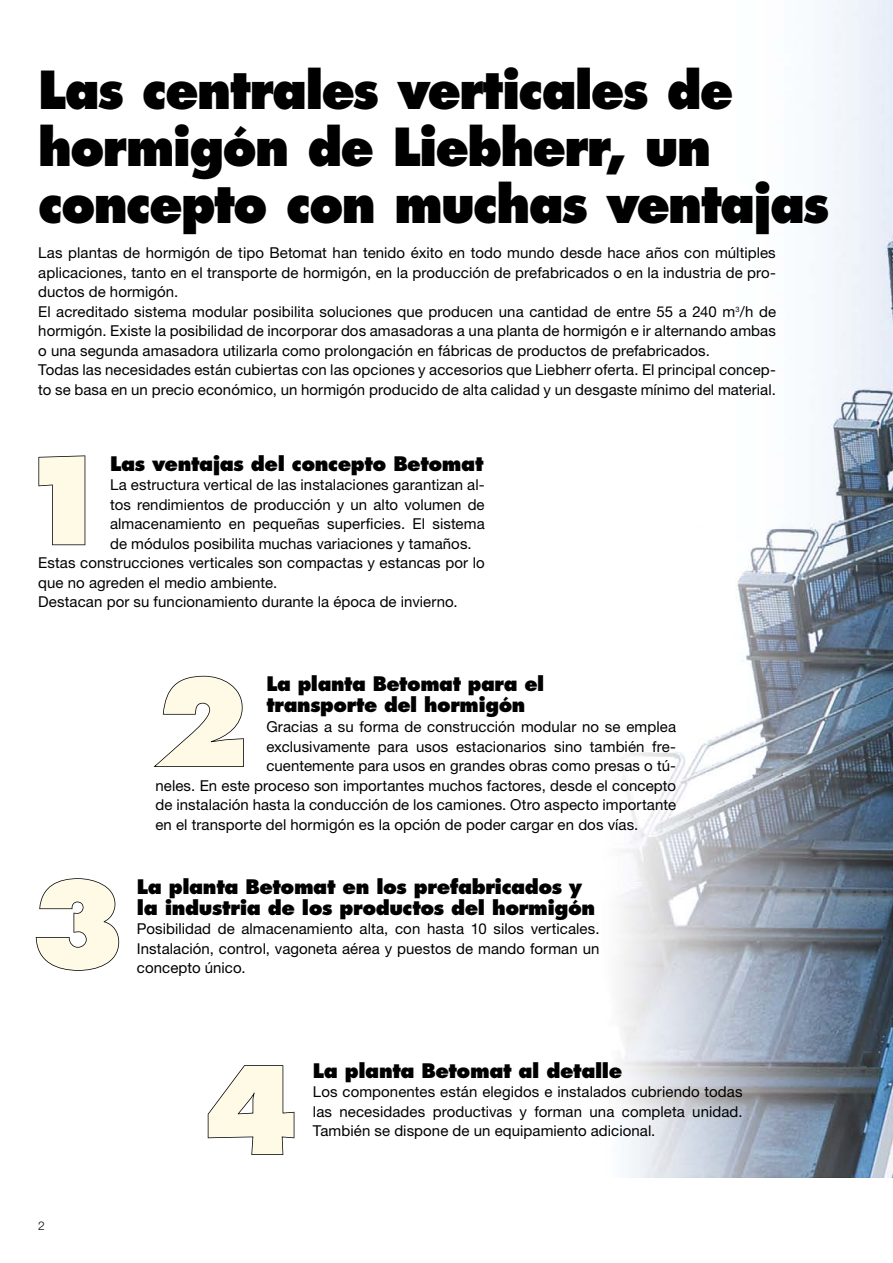
<style>
.page{position:relative;width:893px;height:1263px;background:#fff}
.page>*{position:absolute;margin:0;border:0;box-sizing:border-box;transform-origin:0 0}
.t1{font:800 117px "Futura LT";color:#fffae6}
.t2{font:800 51px/57px "Futura LT";letter-spacing:-.04em;color:#000;scale:.95 1}
.t3{font:800 19.5px/21px "Futura LT";letter-spacing:-.02em;color:#000}
.t4{font:15px/19.5px "Helvetica Neue LT";letter-spacing:.005em;color:#000;text-align:justify}
.t5{font:300 12px "Helvetica Neue LT";color:#000}
</style>
<div class="page">
<img style="left:619px;top:0;width:274px;height:1178px">
<svg style="left:38px;top:455px;width:48px;height:91px"></svg>
<svg style="left:153px;top:675px;width:91px;height:92px"></svg>
<svg style="left:35px;top:878px;width:85px;height:93px"></svg>
<svg style="left:207px;top:1065px;width:88px;height:90px"></svg>
<h2 class="t2" style="left:38px;top:61px;width:834px">Las centrales verticales de hormigón de Liebherr, un concepto con muchas ventajas</h2>
<p class="t4" style="left:38px;top:243px;width:739px;text-align:left">Las plantas de hormigón de tipo Betomat han tenido éxito en todo mundo desde hace años con múltiples aplicaciones, tanto en el transporte de hormigón, en la producción de prefabricados o en la industria de pro&shy;ductos de hormigón.<br>El acreditado sistema modular posibilita soluciones que producen una cantidad de entre 55 a 240 m<sup>3</sup>/h de hormigón. Existe la posibilidad de incorporar dos amasadoras a una planta de hormigón e ir alternando ambas o una segunda amasadora utilizarla como prolongación en fábricas de productos de prefabricados.<br>Todas las necesidades están cubiertas con las opciones y accesorios que Liebherr oferta. El principal concep&shy;to se basa en un precio económico, un hormigón producido de alta calidad y un desgaste mínimo del material.</p>
<h3 class="t3" style="left:110px;top:453px;width:375px">Las ventajas del concepto Betomat</h3>
<p class="t4" style="left:110px;top:475px;width:376px">La estructura vertical de las instalaciones garantizan al-</p>
<p class="t4" style="left:110px;top:494px;width:376px">tos rendimientos de producción y un alto volumen de</p>
<p class="t4" style="left:110px;top:514px;width:376px">almacenamiento en pequeñas superficies. El sistema</p>
<p class="t4" style="left:110px;top:533px;width:363px">de módulos posibilita muchas variaciones y tamaños.</p>
<p class="t4" style="left:38px;top:553px;width:448px">Estas construcciones verticales son compactas y estancas por lo</p>
<p class="t4" style="left:38px;top:572px;width:241px">que no agreden el medio ambiente.</p>
<p class="t4" style="left:38px;top:592px;width:421px">Destacan por su funcionamiento durante la época de invierno.</p>
<h1 class="t1" style="left:17px;top:426px;width:99px">1</h1>
<h1 class="t1" style="left:29px;top:850px;width:99px">3</h1>
<h3 class="t3" style="left:266px;top:674px;width:279px">La planta Betomat para el transporte del hormigón</h3>
<p class="t4" style="left:266px;top:717px;width:411px">Gracias a su forma de construcción modular no se emplea</p>
<p class="t4" style="left:266px;top:736px;width:411px">exclusivamente para usos estacionarios sino también fre-</p>
<p class="t4" style="left:266px;top:756px;width:411px">cuentemente para usos en grandes obras como presas o tú-</p>
<p class="t4" style="left:155px;top:775px;width:522px">neles. En este proceso son importantes muchos factores, desde el concepto</p>
<p class="t4" style="left:155px;top:795px;width:522px">de instalación hasta la conducción de los camiones. Otro aspecto importante</p>
<p class="t4" style="left:155px;top:814px;width:484px">en el transporte del hormigón es la opción de poder cargar en dos vías.</p>
<h1 class="t1" style="left:152px;top:648px;width:99px">2</h1>
<h3 class="t3" style="left:137px;top:876px;width:460px">La planta Betomat en los prefabricados y la industria de los productos del hormigón</h3>
<p class="t4" style="left:137px;top:919px;width:464px">Posibilidad de almacenamiento alta, con hasta 10 silos verticales.<br>Instalación, control, vagoneta aérea y puestos de mando forman un concepto único.</p>
<p class="t5" style="left:38px;top:1218px;width:8px">2</p>
<h1 class="t1" style="left:202px;top:1036px;width:99px">4</h1>
<h3 class="t3" style="left:313px;top:1060px;width:311px">La planta Betomat al detalle</h3>
<p class="t4" style="left:313px;top:1082px;width:431px">Los componentes están elegidos e instalados cubriendo todas las necesidades productivas y forman una completa unidad.<br>También se dispone de un equipamiento adicional.</p>
</div>
